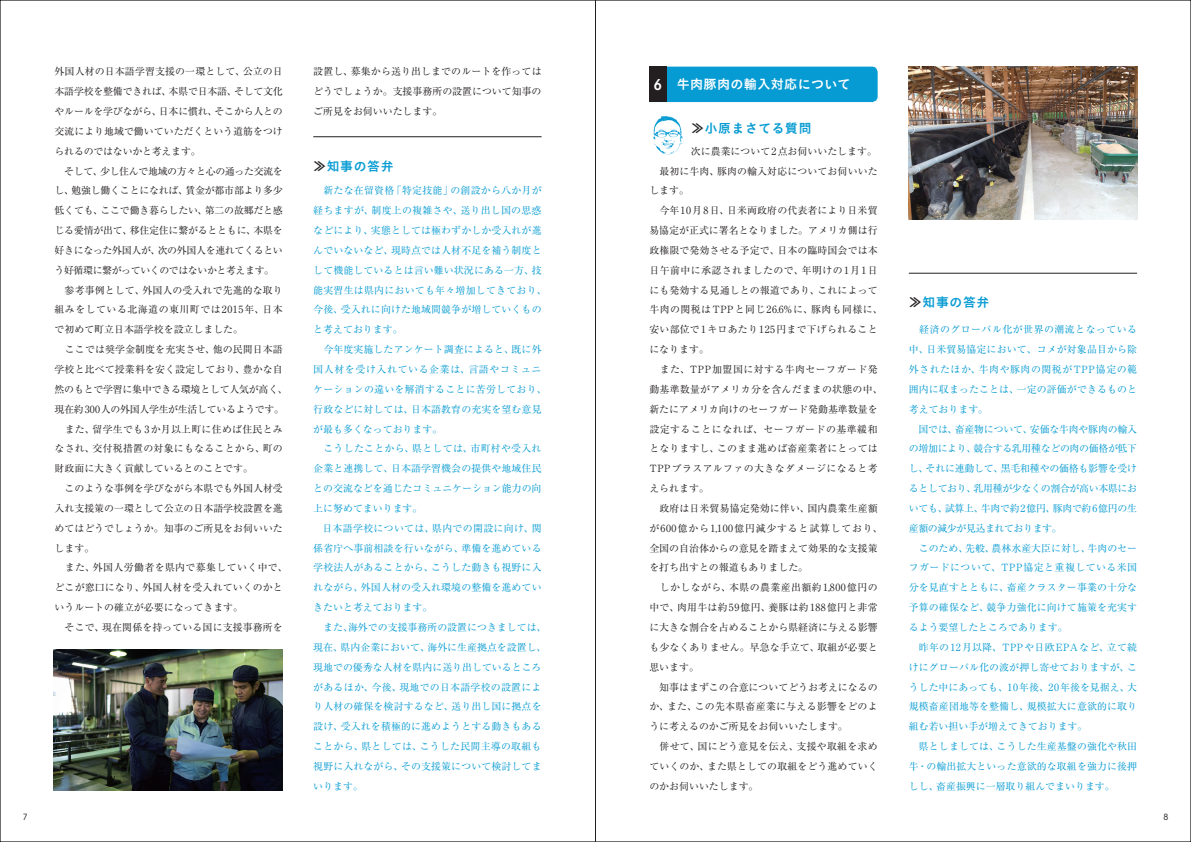
<style>
.page{position:relative;width:1191px;height:842px;background:#fff}
.page>*{position:absolute;margin:0;border:0;box-sizing:border-box;transform-origin:0 0}
.t1{font:13.1px "Koburina Go Std W6";letter-spacing:.025em;color:#fff}
.t2{font:12.8px "Koburina Go Std W6";letter-spacing:.05em;color:#069bd2}
.t3{font:9.9px/19.8px "Ryumin Pro";letter-spacing:.01em;color:#231f20}
.t4{font:9.9px/19.8px "Ryumin Pro";letter-spacing:.01em;color:#069bd2}
.t5{font:8.5px "ITC Avant Garde Std";color:#231f20}
.s1{color:#231f20}
.s2{font-family:"ITC Avant Garde Std";font-weight:600;font-stretch:condensed;font-size:14.9px}
</style>
<div class="page">
<img style="left:54px;top:649px;width:229px;height:142px">
<img style="left:909px;top:67px;width:228px;height:153px">
<div style="left:666px;top:67px;width:211px;height:35px;background:#069bd2"></div>
<div style="left:649px;top:67px;width:17px;height:35px;background:#231f20"></div>
<hr style="left:313px;top:136px;width:228px;height:1px;background:#231f20">
<hr style="left:908px;top:273px;width:229px;height:1px;background:#231f20">
<img style="left:654px;top:115px;width:28px;height:39px">
<hr style="left:595px;top:0;width:1px;height:842px;background:#231f20">
<p class="t3" style="left:55px;top:61px;width:235px">外国人材の日本語学習支援の一環として、公立の日本語学校を整備できれば、本県で日本語、そして文化やルールを学びながら、日本に慣れ、そこから人との交流により地域で働いていただくという道筋をつけられるのではないかと考えます。<br>　そして、少し住んで地域の方々と心の通った交流をし、勉強し働くことになれば、賃金が都市部より多少低くても、ここで働き暮らしたい、第二の故郷だと感じる愛情が出て、移住定住に繋がるとともに、本県を好きになった外国人が、次の外国人を連れてくるという好循環に繋がっていくのではないかと考えます。<br>　参考事例として、外国人の受入れで先進的な取り組みをしている北海道の東川町では2015年、日本で初めて町立日本語学校を設立しました。<br>　ここでは奨学金制度を充実させ、他の民間日本語学校と比べて授業料を安く設定しており、豊かな自然のもとで学習に集中できる環境として人気が高く、現在約300人の外国人学生が生活しているようです。　また、留学生でも3か月以上町に住めば住民とみなされ、交付税措置の対象にもなることから、町の財政面に大きく貢献しているとのことです。<br>　このような事例を学びながら本県でも外国人材受入れ支援策の一環として公立の日本語学校設置を進めてはどうでしょうか。知事のご所見をお伺いいたします。<br>　また、外国人労働者を県内で募集していく中で、どこが窓口になり、外国人材を受入れていくのかというルートの確立が必要になってきます。<br>　そこで、現在関係を持っている国に支援事務所を</p>
<p class="t3" style="left:313px;top:61px;width:230px;text-align:justify">設置し、募集から送り出しまでのルートを作ってはどうでしょうか。支援事務所の設置について知事のご所見をお伺いいたします。</p>
<p class="t2" style="left:313px;top:156px;width:82px"><span class="s1">≫</span>知事の答弁</p>
<p class="t4" style="left:313px;top:180px;width:235px">　新たな在留資格「特定技能」の創設から八か月が経ちますが、制度上の複雑さや、送り出し国の思惑などにより、実態としては極わずかしか受入れが進んでいないなど、現時点では人材不足を補う制度として機能しているとは言い難い状況にある一方、技能実習生は県内においても年々増加してきており、今後、受入れに向けた地域間競争が増していくものと考えております。<br>　今年度実施したアンケート調査によると、既に外国人材を受け入れている企業は、言語やコミュニケーションの違いを解消することに苦労しており、行政などに対しては、日本語教育の充実を望む意見が最も多くなっております。<br>　こうしたことから、県としては、市町村や受入れ企業と連携して、日本語学習機会の提供や地域住民との交流などを通じたコミュニケーション能力の向上に努めてまいります。</p>
<p class="t4" style="left:313px;top:517px;width:235px;text-indent:9px">日本語学校については、県内での開設に向け、関係省庁へ事前相談を行いながら、準備を進めている学校法人があることから、こうした動きも視野に入れながら、外国人材の受入れ環境の整備を進めていきたいと考えております。<br>　また、海外での支援事務所の設置につきましては、現在、県内企業において、海外に生産拠点を設置し、現地での優秀な人材を県内に送り出しているところがあるほか、今後、現地での日本語学校の設置により人材の確保を検討するなど、送り出し国に拠点を設け、受入れを積極的に進めようとする動きもあることから、県としては、こうした民間主導の取組も視野に入れながら、その支援策について検討してまいります。</p>
<h1 class="t1" style="left:654px;top:74px;width:198px"><span class="s2">6</span> 牛肉豚肉の輸入対応について</h1>
<p class="t2" style="left:691px;top:119px;width:121px"><span class="s1">≫</span>小原まさてる質問</p>
<p class="t3" style="left:649px;top:140px;width:235px;text-indent:41px">次に農業について2点お伺いいたします。　最初に牛肉、豚肉の輸入対応についてお伺いいたします。<br>　今年10月8日、日米両政府の代表者により日米貿易協定が正式に署名となりました。アメリカ側は行政権限で発効させる予定で、日本の臨時国会では本日午前中に承認されましたので、年明けの1月1日にも発効する見通しとの報道であり、これによって牛肉の関税はTPPと同じ26.6%に、豚肉も同様に、安い部位で1キロあたり125円まで下げられることになります。<br>　また、TPP加盟国に対する牛肉セーフガード発動基準数量がアメリカ分を含んだままの状態の中、新たにアメリカ向けのセーフガード発動基準数量を設定することになれば、セーフガードの基準緩和となりますし、このまま進めば畜産業者にとっては<br>TPPプラスアルファの大きなダメージになると考えられます。<br>　政府は日米貿易協定発効に伴い、国内農業生産額が600億から1,100億円減少すると試算しており、全国の自治体からの意見を踏まえて効果的な支援策を打ち出すとの報道もありました。<br>　しかしながら、本県の農業産出額約1,800億円の中で、肉用牛は約59億円、養豚は約188億円と非常に大きな割合を占めることから県経済に与える影響も少なくありません。早急な手立て、取組が必要と思います。<br>　知事はまずこの合意についてどうお考えになるのか、また、この先本県畜産業に与える影響をどのように考えるのかご所見をお伺いいたします。<br>　併せて、国にどう意見を伝え、支援や取組を求めていくのか、また県としての取組をどう進めていくのかお伺いいたします。</p>
<p class="t2" style="left:909px;top:293px;width:82px"><span class="s1">≫</span>知事の答弁</p>
<p class="t4" style="left:909px;top:319px;width:230px;text-indent:10px">経済のグローバル化が世界の潮流となっている中、日米貿易協定において、コメが対象品目から除外されたほか、牛肉や豚肉の関税がTPP協定の範囲内に収まったことは、一定の評価ができるものと考えております。<br>　国では、畜産物について、安価な牛肉や豚肉の輸入の増加により、競合する乳用種などの肉の価格が低下し、それに連動して、黒毛和種やの価格も影響を受けるとしており、乳用種が少なくの割合が高い本県においても、試算上、牛肉で約2億円、豚肉で約6億円の生産額の減少が見込まれております。<br>　このため、先般、農林水産大臣に対し、牛肉のセーフガードについて、TPP協定と重複している米国分を見直すとともに、畜産クラスター事業の十分な予算の確保など、競争力強化に向けて施策を充実するよう要望したところであります。<br>　昨年の12月以降、TPPや日欧EPAなど、立て続けにグローバル化の波が押し寄せておりますが、こうした中にあっても、10年後、20年後を見据え、大規模畜産団地等を整備し、規模拡大に意欲的に取り組む若い担い手が増えてきております。<br>　県としましては、こうした生産基盤の強化や秋田牛・の輸出拡大といった意欲的な取組を強力に後押しし、畜産振興に一層取り組んでまいります。</p>
<p class="t5" style="left:23px;top:811px;width:6px">7</p>
<p class="t5" style="left:1163px;top:812px;width:6px">8</p>
</div>
